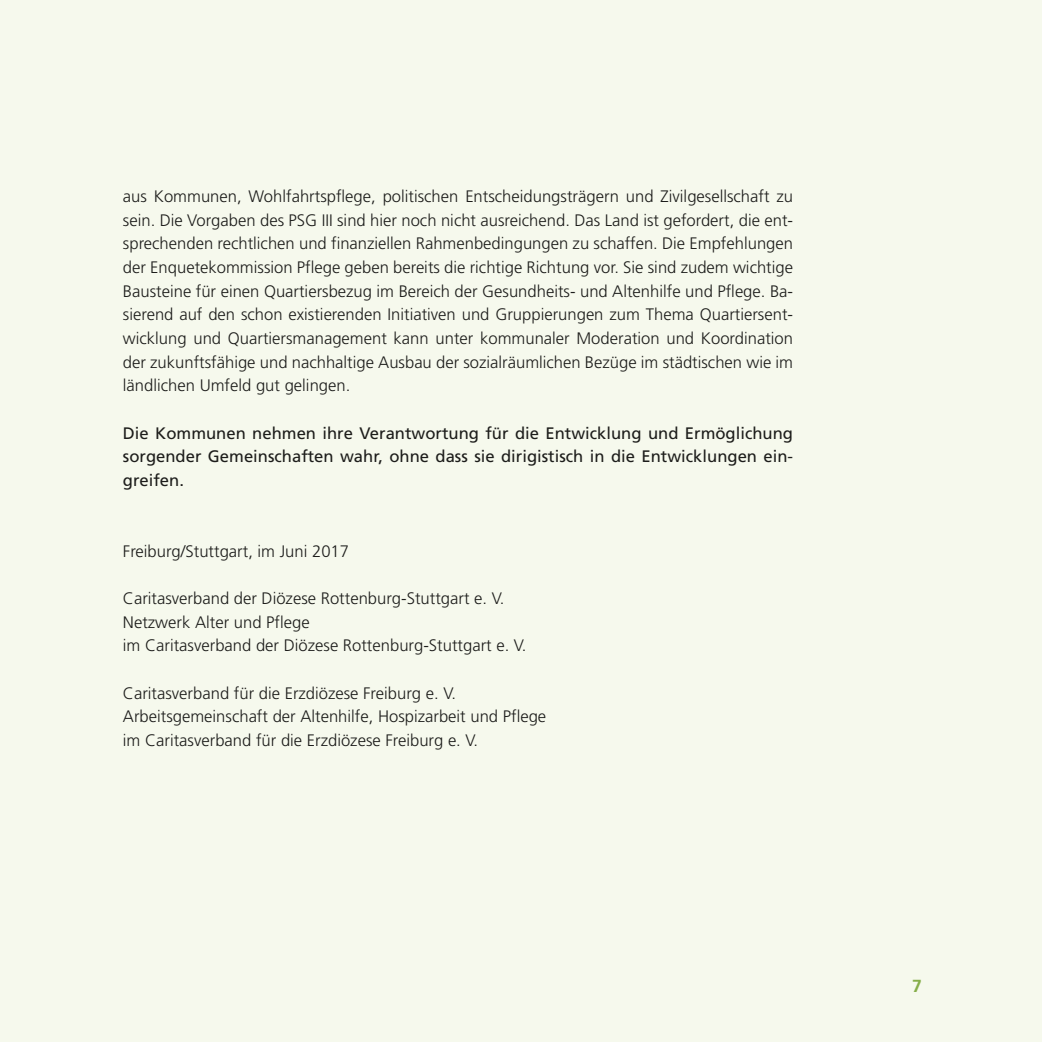
<style>
.page{position:relative;width:1042px;height:1042px;background:#fff}
.page>*{position:absolute;margin:0;border:0;box-sizing:border-box;transform-origin:0 0}
.t1{font:700 17.5px "Frutiger";color:#86ae4a}
.t2{font:300 16.62px/23.6px "Frutiger";color:#1d1d1b}
.t3{font:16.62px/23.6px "Frutiger";color:#1d1d1b;text-align:justify}
</style>
<div class="page">
<div style="left:0;top:0;width:1041px;height:1041px;background:#f6f9ed"></div>
<p class="t2" style="left:123px;top:186px;width:671px;text-align:justify">aus Kommunen, Wohlfahrtspflege, politischen Entscheidungsträgern und Zivilgesellschaft zu sein. Die Vorgaben des PSG III sind hier noch nicht ausreichend. Das Land ist gefordert, die ent&shy;sprechenden rechtlichen und finanziellen Rahmenbedingungen zu schaffen. Die Empfehlungen der Enquetekommission Pflege geben bereits die richtige Richtung vor. Sie sind zudem wichtige Bau steine für einen Quartiersbezug im Bereich der Gesundheits- und Altenhilfe und Pflege. Ba - sierend auf den schon existierenden Initiativen und Gruppierungen zum Thema Quartiers ent - wick lung und Quartiersmanagement kann unter kommunaler Moderation und Koordination der zukunftsfähige und nachhaltige Ausbau der sozialräumlichen Bezüge im städtischen wie im ländlichen Umfeld gut gelingen.</p>
<p class="t3" style="left:123px;top:422px;width:671px">Die Kommunen nehmen ihre Verantwortung für die Entwicklung und Ermöglichung sorgender Gemeinschaften wahr, ohne dass sie dirigistisch in die Entwicklungen ein&shy;greifen.</p>
<p class="t2" style="left:123px;top:540px;width:228px">Freiburg/Stuttgart, im Juni 2017</p>
<p class="t2" style="left:123px;top:587px;width:405px">Caritasverband der Diözese Rottenburg-Stuttgart e. V.<br>Netzwerk Alter und Pflege<br>im Caritasverband der Diözese Rottenburg-Stuttgart e. V.</p>
<p class="t2" style="left:123px;top:682px;width:425px">Caritasverband für die Erzdiözese Freiburg e. V.<br>Arbeitsgemeinschaft der Altenhilfe, Hospizarbeit und Pflege im Caritasverband für die Erzdiözese Freiburg e. V.</p>
<p class="t1" style="left:912px;top:978px;width:11px">7</p>
</div>
